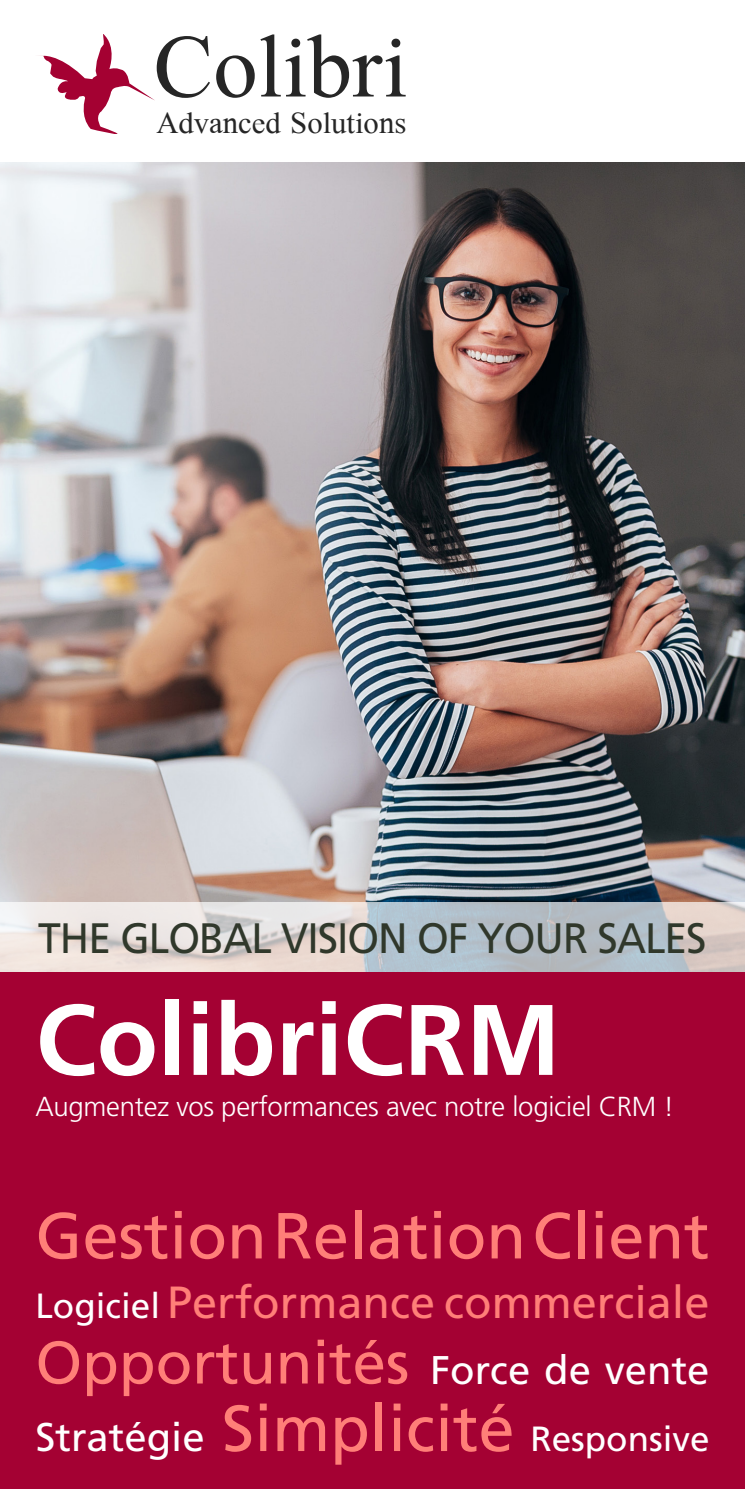
<style>
.page{position:relative;width:745px;height:1489px;background:#fff}
.page>*{position:absolute;margin:0;border:0;box-sizing:border-box;transform-origin:0 0}
.t1{font:700 100px "Frutiger LT Std";color:#fff}
.t2{font:85.75px "Galatia SIL";color:#262626}
.t3{font:65px "Frutiger LT Std";color:#ff7f78}
.t4{font:60px "Frutiger LT Std";color:#ff7f78}
.t5{font:45px "Frutiger LT Std";color:#ff7f78}
.t6{font:42.5px "Frutiger LT Std";letter-spacing:-.025em;color:#30382b;scale:.96 1}
.t7{font:29.5px "Galatia SIL";color:#262626}
.t8{font:300 27.5px "Frutiger LT Std";letter-spacing:-.01em;color:#fff}
.s1{font-size:35px;color:#fff}
.s2{font-size:40px;color:#fff}
</style>
<div class="page">
<div style="left:0;top:626px;width:744px;height:862px;background:#a40133"></div>
<img style="left:0;top:163px;width:744px;height:739px">
<svg style="left:39px;top:35px;width:116px;height:99px"></svg>
<svg style="left:0;top:902px;width:744px;height:69px;background:#d1d0d2"></svg>
<p class="t2" style="left:153px;top:16px;width:255px">Colibri</p>
<p class="t7" style="left:156px;top:105px;width:251px">Advanced Solutions</p>
<p class="t6" style="left:38px;top:913px;width:697px">THE GLOBAL VISION OF YOUR SALES</p>
<p class="t1" style="left:35px;top:981px;width:526px">ColibriCRM</p>
<p class="t8" style="left:35px;top:1091px;width:639px">Augmentez vos performances avec notre logiciel CRM !</p>
<p class="t3" style="left:35px;top:1197px;width:675px">Gestion Relation Client</p>
<p class="t5" style="left:35px;top:1276px;width:675px"><span class="s1">Logiciel</span> Performance commerciale</p>
<p class="t4" style="left:35px;top:1327px;width:675px">Opportunités <span class="s2">Force de vente</span></p>
<p class="t3" style="left:35px;top:1389px;width:675px"><span class="s2">Stratégie</span> Simplicité <span class="s1">Responsive</span></p>
</div>
